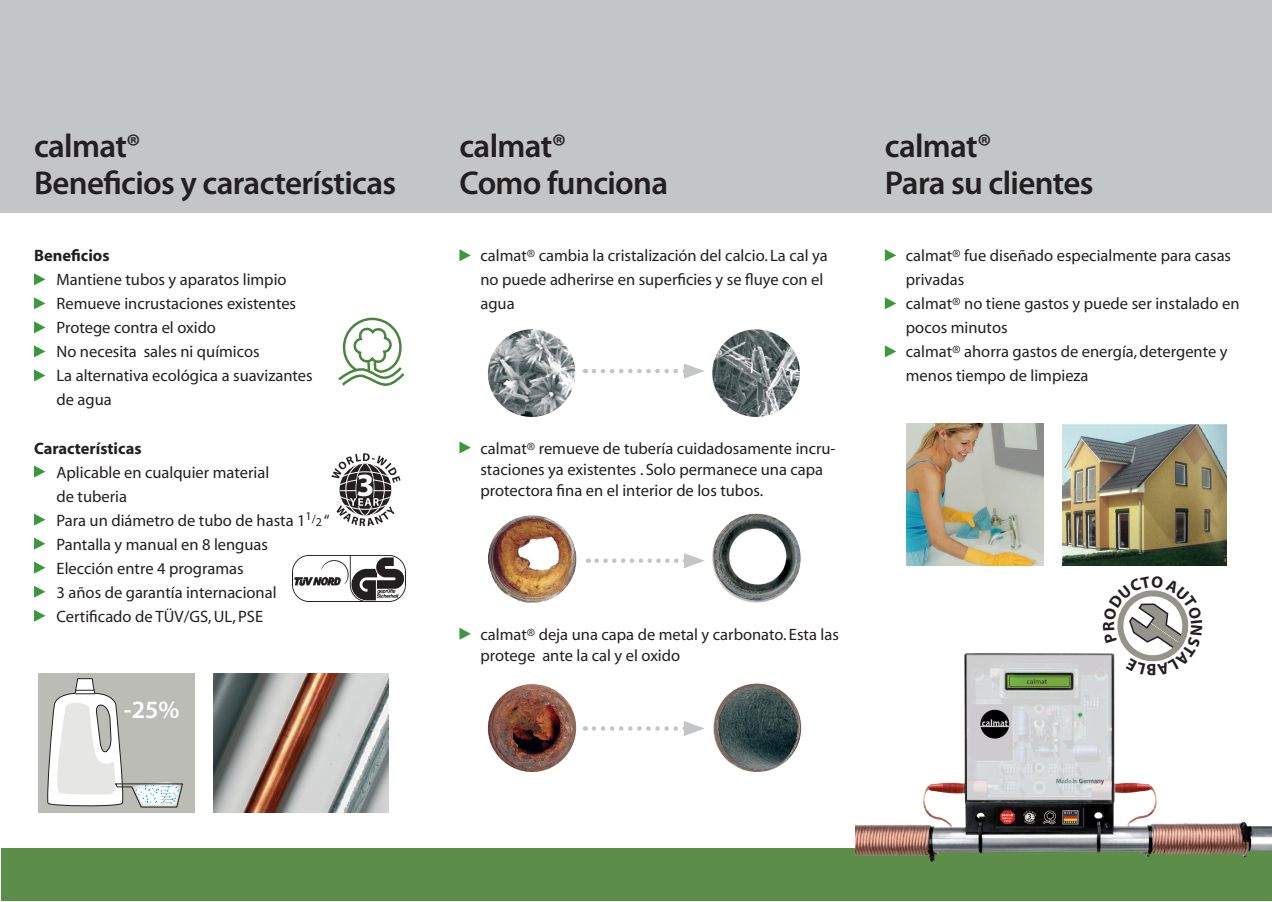
<style>
.page{position:relative;width:1272px;height:902px;background:#fff}
.page>*{position:absolute;margin:0;border:0;box-sizing:border-box;transform-origin:0 0}
.t1{font:600 33px/37.5px "Myriad Pro";letter-spacing:-.02em;color:#231f20}
.t2{font:700 32.55px "Myriad";color:#fff}
.t3{font:600 25.05px "Myriad Pro";color:#fff}
.Body{font:16.5px/24px "Myriad";color:#231f20}
.Body-2{font:16.5px/24px "Myriad Pro";color:#231f20}
.Body-3{font:700 16.5px "Myriad";color:#231f20}
.s1{font-size:12px}
.s2{font-family:"Myriad"}
.s3{font-family:"Myriad Pro"}
</style>
<div class="page">
<svg style="left:459px;top:249px;width:12px;height:12px"></svg>
<svg style="left:459px;top:441px;width:12px;height:12px"></svg>
<svg style="left:459px;top:627px;width:12px;height:12px"></svg>
<div style="left:0;top:0;width:1271px;height:213px;background:#c3c5c6"></div>
<div style="left:1px;top:848px;width:1270px;height:53px;background:#5d8e49"></div>
<img style="left:713px;top:683px;width:88px;height:88px;border-radius:50%">
<img style="left:488px;top:683px;width:88px;height:88px;border-radius:50%">
<img style="left:711px;top:513px;width:89px;height:89px;border-radius:50%">
<img style="left:488px;top:515px;width:88px;height:87px">
<img style="left:712px;top:329px;width:88px;height:88px;border-radius:50%">
<img style="left:488px;top:329px;width:87px;height:88px;border-radius:50%">
<svg style="left:884px;top:249px;width:12px;height:12px"></svg>
<svg style="left:884px;top:297px;width:12px;height:12px"></svg>
<svg style="left:884px;top:345px;width:12px;height:12px"></svg>
<svg style="left:34px;top:273px;width:11px;height:12px"></svg>
<svg style="left:34px;top:297px;width:11px;height:12px"></svg>
<svg style="left:34px;top:321px;width:11px;height:12px"></svg>
<svg style="left:34px;top:345px;width:11px;height:12px"></svg>
<svg style="left:34px;top:369px;width:11px;height:12px"></svg>
<svg style="left:34px;top:465px;width:11px;height:12px"></svg>
<svg style="left:34px;top:513px;width:11px;height:12px"></svg>
<svg style="left:34px;top:537px;width:11px;height:12px"></svg>
<svg style="left:34px;top:561px;width:11px;height:12px"></svg>
<svg style="left:34px;top:585px;width:11px;height:12px"></svg>
<svg style="left:34px;top:609px;width:11px;height:12px"></svg>
<svg style="left:338px;top:317px;width:67px;height:69px"></svg>
<svg style="left:331px;top:453px;width:69px;height:73px"></svg>
<img style="left:292px;top:555px;width:113px;height:46px">
<img style="left:1062px;top:424px;width:164px;height:141px">
<img style="left:906px;top:423px;width:137px;height:143px">
<img style="left:213px;top:673px;width:175px;height:139px">
<div style="left:38px;top:673px;width:156px;height:139px;background:#bcbcb6"></div>
<svg style="left:47px;top:678px;width:136px;height:129px"></svg>
<svg style="left:594px;top:363px;width:110px;height:15px"></svg>
<svg style="left:596px;top:553px;width:108px;height:15px"></svg>
<svg style="left:594px;top:721px;width:110px;height:15px"></svg>
<img style="left:855px;top:653px;width:302px;height:177px">
<svg style="left:1102px;top:590px;width:87px;height:85px"></svg>
<p class="t1" style="left:34px;top:126px;width:364px">calmat®<br>Beneficios y características</p>
<p class="t1" style="left:459px;top:126px;width:108px">calmat®</p>
<p class="t1" style="left:459px;top:163px;width:210px">Como funciona</p>
<p class="Body-3" style="left:34px;top:247px;width:77px">Beneficios</p>
<p class="Body" style="left:57px;top:268px;width:231px">Mantiene tubos y aparatos limpio</p>
<p class="Body" style="left:57px;top:292px;width:241px">Remueve incrustaciones existentes<br>Protege contra el oxido</p>
<p class="Body" style="left:57px;top:340px;width:258px">No necesita sales ni químicos<br>La alternativa ecológica a suavizantes de agua</p>
<p class="Body-3" style="left:34px;top:439px;width:109px">Características</p>
<p class="Body" style="left:57px;top:460px;width:214px">Aplicable en cualquier material de tuberia</p>
<p class="Body" style="left:57px;top:509px;width:275px">Para un diámetro de tubo de hasta 1<sup>1/</sup><span class="s1">2</span> “</p>
<p class="Body" style="left:57px;top:533px;width:221px">Pantalla y manual en 8 lenguas<br>Elección entre 4 programas<br>3 años de garantía internacional</p>
<p class="Body" style="left:57px;top:605px;width:208px">Certificado de TÜV/GS,UL, PSE</p>
<p class="t2" style="left:356px;top:468px;width:20px">3</p>
<p class="t3" style="left:124px;top:693px;width:57px">-25%</p>
<p class="Body" style="left:480px;top:244px;width:349px">calmat® cambia la cristalización del calcio. La cal ya no puede adherirse en superficies y se fluye con el agua</p>
<p class="Body" style="left:480px;top:438px;width:357px;line-height:21px">calmat® remueve de tubería cuidadosamente incru&shy;staciones ya existentes . Solo permanece una capa protectora fina en el interior de los tubos.</p>
<p class="Body" style="left:480px;top:624px;width:360px;line-height:21px">calmat® deja una capa de metal y carbonato. Esta las protege ante la cal y el oxido</p>
<p class="t1" style="left:884px;top:126px;width:210px">calmat®<br>Para su clientes</p>
<p class="Body-2" style="left:905px;top:243px;width:327px">calmat<span class="s2">®</span> fue diseñado especialmente para casas privadas</p>
<p class="Body" style="left:905px;top:292px;width:335px"><span class="s3">calmat</span>® no tiene gastos y puede ser instalado en pocos minutos</p>
<p class="Body" style="left:905px;top:340px;width:323px"><span class="s3">calmat</span>® ahorra gastos de energía, detergente y menos tiempo de limpieza</p>
<p class="Body-3" style="left:1156px;top:678px;width:12px;rotate:-180deg">B</p>
</div>
